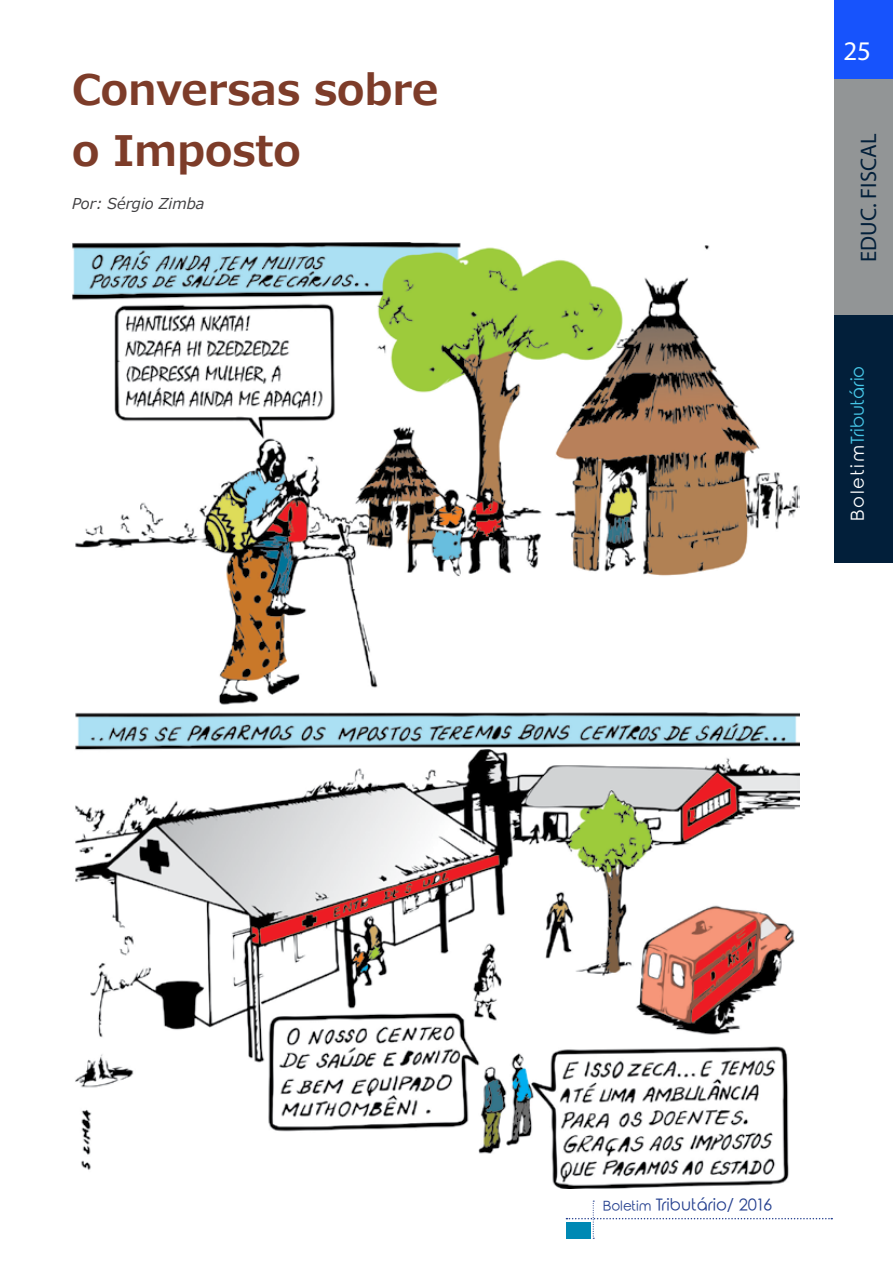
<style>
.page{position:relative;width:893px;height:1263px;background:#fff}
.page>*{position:absolute;margin:0;border:0;box-sizing:border-box;transform-origin:0 0}
.t1{font:700 42px/61.2px "Meiryo";color:#7d3c29}
.t2{font:27px "Myriad Pro";color:#fff}
.t3{font:22.5px "Myriad Pro";color:#021f3a}
.t4{font:18px "Rounded Elegance";letter-spacing:.05em;color:#46c6e7}
.t5{font:16.5px "Rounded Elegance";color:#25408f}
.t6{font:italic 15px "Meiryo";color:#414042}
.s1{color:#fff}
.s2{font-size:13.5px}
</style>
<div class="page">
<svg style="left:566px;top:1200px;width:266px;height:39px"></svg>
<div style="left:566px;top:1222px;width:25px;height:16px;background:#0089b4"></div>
<div style="left:834px;top:315px;width:59px;height:248px;background:#021f3a"></div>
<div style="left:834px;top:0;width:59px;height:81px;background:#1753fc"></div>
<div style="left:834px;top:79px;width:59px;height:236px;background:#929596"></div>
<img style="left:72px;top:243px;width:727px;height:945px">
<h1 class="t1" style="left:72px;top:61px;width:368px">Conversas sobre o Imposto</h1>
<p class="t6" style="left:72px;top:193px;width:134px">Por: Sérgio Zimba</p>
<h2 class="t2" style="left:843px;top:34px;width:29px">25</h2>
<h3 class="t3" style="left:855px;top:262px;width:130px;rotate:-90deg">EDUC. FISCAL</h3>
<p class="t4" style="left:847px;top:521px;width:157px;rotate:-90deg"><span class="s1">Boletim</span>Tributário</p>
<p class="t5" style="left:603px;top:1195px;width:171px"><span class="s2">Boletim</span> Tributário/ 2016</p>
</div>
